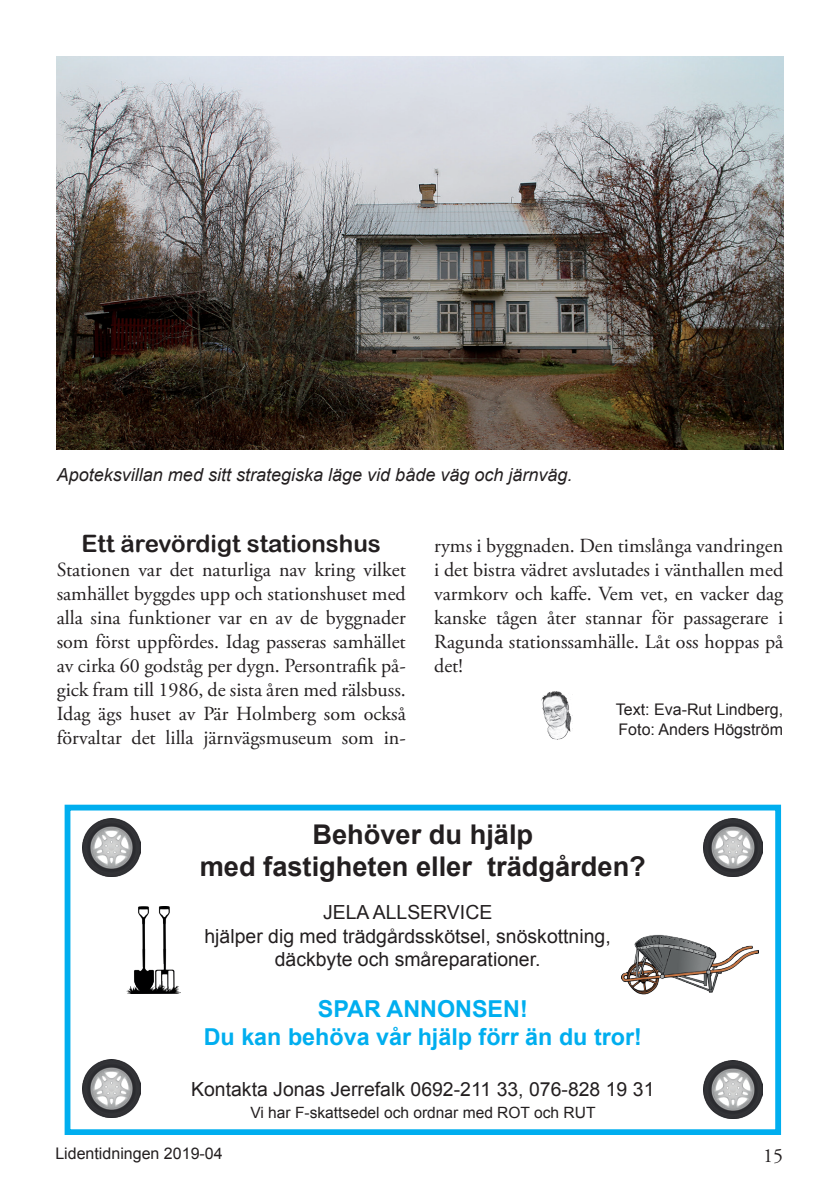
<style>
.page{position:relative;width:840px;height:1191px;background:#fff}
.page>*{position:absolute;margin:0;border:0;box-sizing:border-box;transform-origin:0 0}
.t1{font:700 27.2px/32.6px "Arial";color:#231f20;text-align:center}
.t2{font:24px "Arial Rounded MT Bold";color:#231f20}
.t3{font:700 23.4px/28px "Arial";color:#00aeef;text-align:center}
.t4{font:20px/24px "Adobe Garamond Pro";color:#231f20;text-align:justify}
.t5{font:19.4px/23.4px "Arial";color:#231f20;text-align:center}
.t6{font:italic 18px "Arial";color:#231f20}
.t7{font:16px/19.2px "Arial";color:#231f20}
.t8{font:15.6px "Arial";color:#231f20}
</style>
<div class="page">
<img style="left:57px;top:57px;width:725px;height:392px">
<img style="left:541px;top:691px;width:31px;height:48px">
<div style="left:65px;top:804px;width:715px;height:330px;border:6px solid #00aeef"></div>
<img style="left:127px;top:906px;width:54px;height:87px">
<img style="left:82px;top:818px;width:59px;height:59px">
<img style="left:621px;top:934px;width:136px;height:61px">
<img style="left:703px;top:818px;width:58px;height:59px">
<img style="left:703px;top:1060px;width:58px;height:58px">
<img style="left:82px;top:1059px;width:59px;height:58px">
<p class="t6" style="left:57px;top:462px;width:517px">Apoteksvillan med sitt strategiska läge vid både väg och järnväg.</p>
<p class="t2" style="left:81px;top:529px;width:301px">Ett ärevördigt stationshus</p>
<p class="t4" style="left:57px;top:558px;width:350px">Stationen var det naturliga nav kring vilket samhället byggdes upp och stationshuset med alla sina funktioner var en av de byggnader som först uppfördes. Idag passeras samhället av cirka 60 godståg per dygn. Persontrafik på&shy;gick fram till 1986, de sista åren med rälsbuss.<br>Idag ägs huset av Pär Holmberg som också förvaltar det lilla järnvägsmuseum som in-</p>
<p class="t4" style="left:434px;top:534px;width:350px">ryms i byggnaden. Den timslånga vandringen i det bistra vädret avslutades i vänthallen med varmkorv och kaffe. Vem vet, en vacker dag kanske tågen åter stannar för passagerare i Ragunda stationssamhälle. Låt oss hoppas på det!</p>
<p class="t7" style="left:615px;top:700px;width:169px">Text: Eva-Rut Lindberg,<br>Foto: Anders Högström</p>
<h1 class="t1" style="left:200px;top:818px;width:447px">Behöver du hjälp<br>med fastigheten eller trädgården?</h1>
<p class="t5" style="left:204px;top:901px;width:407px">JELA ALLSERVICE<br>hjälper dig med trädgårdsskötsel, snöskottning, däckbyte och småreparationer.</p>
<p class="t3" style="left:204px;top:995px;width:439px">SPAR ANNONSEN!<br>Du kan behöva vår hjälp förr än du tror!</p>
<p class="t5" style="left:191px;top:1078px;width:464px">Kontakta Jonas Jerrefalk 0692-211 33, 076-828 19 31</p>
<p class="t8" style="left:250px;top:1102px;width:346px">Vi har F-skattsedel och ordnar med ROT och RUT</p>
<p class="t7" style="left:55px;top:1143px;width:169px">Lidentidningen 2019-04</p>
<p class="t4" style="left:762px;top:1143px;width:21px">15</p>
</div>
